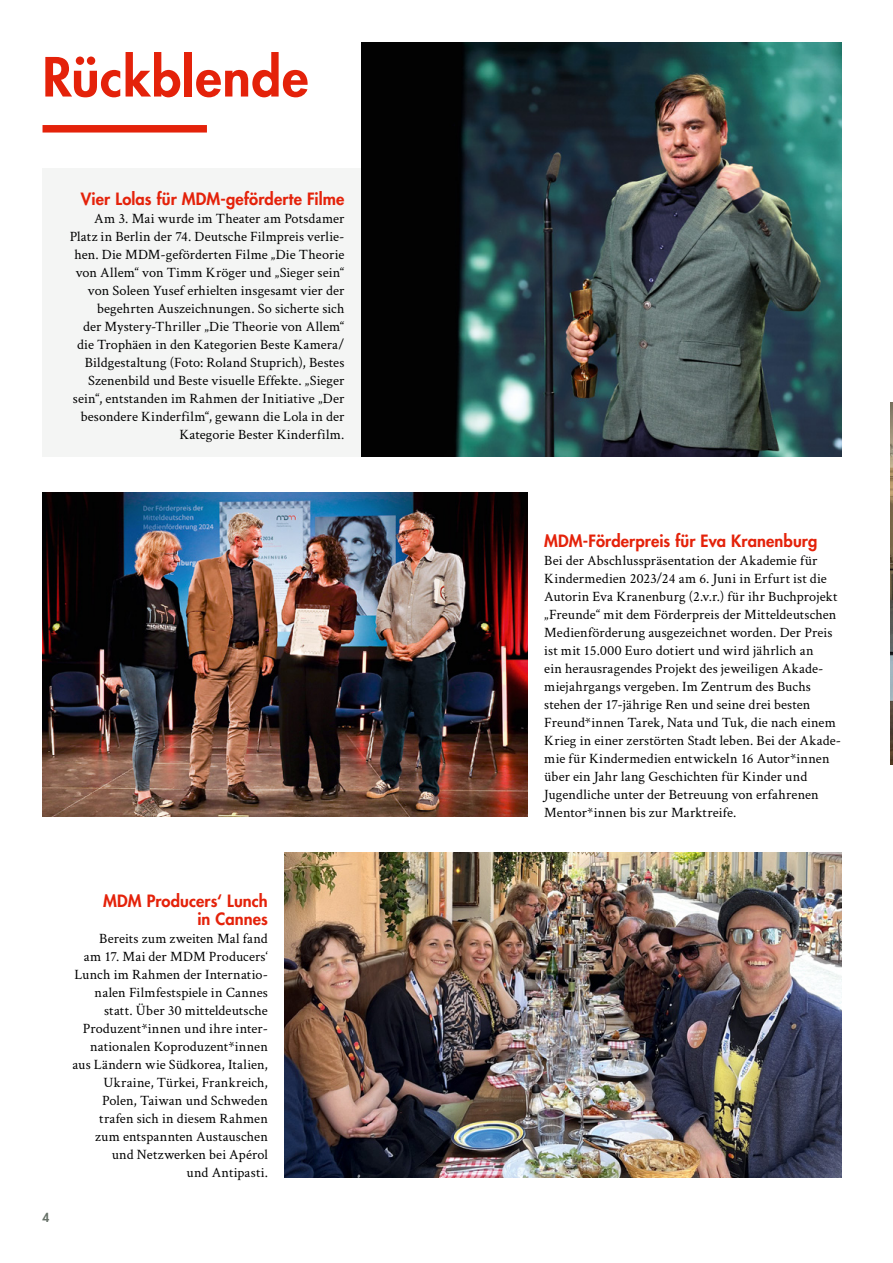
<style>
.page{position:relative;width:893px;height:1263px;background:#fff}
.page>*{position:absolute;margin:0;border:0;box-sizing:border-box;transform-origin:0 0}
.t1{font:800 52.5px "Futura Std";letter-spacing:.015em;color:#e4220a}
.t2{font:800 16.5px/18px "Futura Std";letter-spacing:.005em;color:#e4220a;text-align:right}
.t3{font:14.25px/18px "Crimson Text";letter-spacing:.005em;color:#000;text-align:right}
.t4{font:800 12px "Futura Std";color:#677168}
</style>
<div class="page">
<div style="left:43px;top:169px;width:325px;height:288px;background:#f4f5f4"></div>
<img style="left:361px;top:43px;width:481px;height:414px">
<img style="left:43px;top:493px;width:484px;height:324px">
<img style="left:285px;top:853px;width:557px;height:325px">
<img style="left:890px;top:403px;width:3px;height:362px">
<div style="left:43px;top:125px;width:164px;height:8px;background:#e4220a"></div>
<h1 class="t1" style="left:43px;top:44px;width:267px">Rückblende</h1>
<p class="t2" style="left:81px;top:189px;width:265px">Vier Lolas für MDM-geförderte Filme</p>
<p class="t3" style="left:70px;top:208px;width:276px">Am 3. Mai wurde im Theater am Potsdamer Platz in Berlin der 74. Deutsche Filmpreis verlie&shy;hen. Die MDM-geförderten Filme „Die Theorie von Allem“ von Timm Kröger und „Sieger sein“ von Soleen Yusef erhielten insgesamt vier der begehrten Auszeichnungen. So sicherte sich<br>der Mystery-Thriller „Die Theorie von Allem“ die Trophäen in den Kategorien Beste Kamera/ Bildgestaltung (Foto: Roland Stuprich), Bestes Szenenbild und Beste visuelle Effekte. „Sieger sein“, entstanden im Rahmen der Initiative „Der besondere Kinderfilm“, gewann die Lola in der Kategorie Bester Kinderfilm.</p>
<p class="t4" style="left:43px;top:1210px;width:8px">4</p>
<p class="t2" style="left:103px;top:891px;width:166px">MDM Producers‘ Lunch in Cannes</p>
<p class="t3" style="left:73px;top:928px;width:197px">Bereits zum zweiten Mal fand<br>am 17. Mai der MDM Producers‘<br>Lunch im Rahmen der Internatio&shy;nalen Filmfestspiele in Cannes statt. Über 30 mitteldeutsche<br>Produzent*innen und ihre inter&shy;nationalen Koproduzent*innen aus Ländern wie Südkorea, Italien,<br>Ukraine, Türkei, Frankreich,<br>Polen, Taiwan und Schweden trafen sich in diesem Rahmen zum entspannten Austauschen und Netzwerken bei Apérol<br>und Antipasti.</p>
<p class="t2" style="left:544px;top:531px;width:274px">MDM-Förderpreis für Eva Kranenburg</p>
<p class="t3" style="left:544px;top:550px;width:298px;text-align:left">Bei der Abschlusspräsentation der Akademie für Kindermedien 2023/24 am 6. Juni in Erfurt ist die Autorin Eva Kranenburg (2.v.r.) für ihr Buchprojekt „Freunde“ mit dem Förderpreis der Mitteldeutschen Medienförderung ausgezeichnet worden. Der Preis ist mit 15.000 Euro dotiert und wird jährlich an<br>ein herausragendes Projekt des jeweiligen Akade&shy;miejahrgangs vergeben. Im Zentrum des Buchs stehen der 17-jährige Ren und seine drei besten Freund*innen Tarek, Nata und Tuk, die nach einem Krieg in einer zerstörten Stadt leben. Bei der Akade&shy;mie für Kindermedien entwickeln 16 Autor*innen über ein Jahr lang Geschichten für Kinder und Jugendliche unter der Betreuung von erfahrenen Mentor*innen bis zur Marktreife.</p>
</div>
